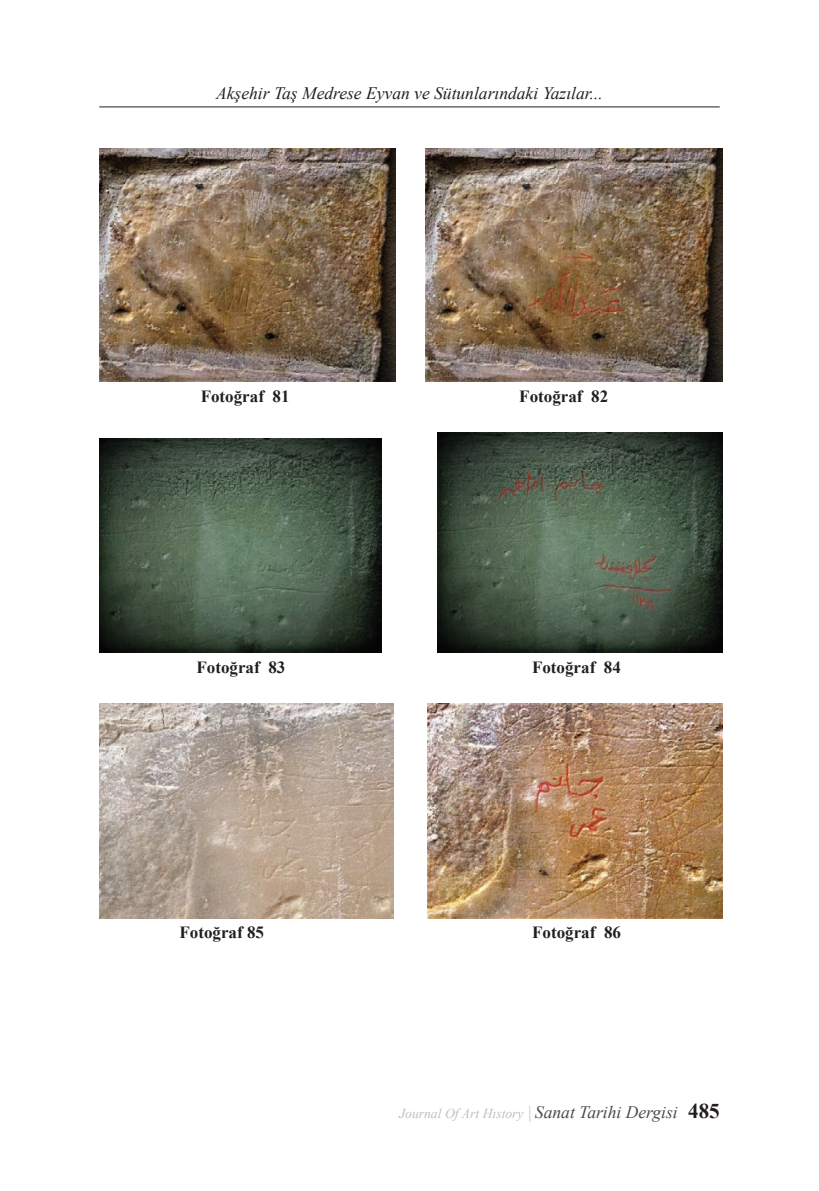
<style>
.page{position:relative;width:819px;height:1191px;background:#fff}
.page>*{position:absolute;margin:0;border:0;box-sizing:border-box;transform-origin:0 0}
.t1{font:italic 17.5px "Times New Roman";color:#231f20}
.t2{font:700 16.97px "Times New Roman";color:#231f20}
.t3{font:italic 13.65px "Times New Roman";color:#c0bfbf}
.s1{font-style:normal;font-size:17.5px}
.s2{font-size:17.5px;color:#494a4c}
.s3{font-weight:700;font-style:normal;font-size:21px;color:#231f20}
</style>
<div class="page">
<hr style="left:99px;top:107px;width:620px;height:1px;background:#231f20">
<img style="left:99px;top:149px;width:296px;height:233px">
<img style="left:425px;top:149px;width:297px;height:233px">
<img style="left:99px;top:438px;width:283px;height:215px">
<img style="left:437px;top:432px;width:285px;height:221px">
<img style="left:99px;top:703px;width:294px;height:215px">
<img style="left:427px;top:704px;width:295px;height:214px">
<p class="t1" style="left:216px;top:81px;width:388px">Akşehir Taş Medrese Eyvan ve Sütunlarındaki Yazılar...</p>
<p class="t2" style="left:201px;top:383px;width:90px">Fotoğraf 81</p>
<p class="t2" style="left:519px;top:383px;width:90px">Fotoğraf 82</p>
<p class="t2" style="left:196px;top:654px;width:90px">Fotoğraf 83</p>
<p class="t2" style="left:532px;top:654px;width:90px">Fotoğraf 84</p>
<p class="t2" style="left:179px;top:920px;width:86px">Fotoğraf 85</p>
<p class="t2" style="left:532px;top:920px;width:90px">Fotoğraf 86</p>
<p class="t3" style="left:399px;top:1104px;width:322px">Journal Of Art Hıstory <span class="s1">|</span> <span class="s2">Sanat Tarihi Dergisi</span> <span class="s3">485</span></p>
</div>
